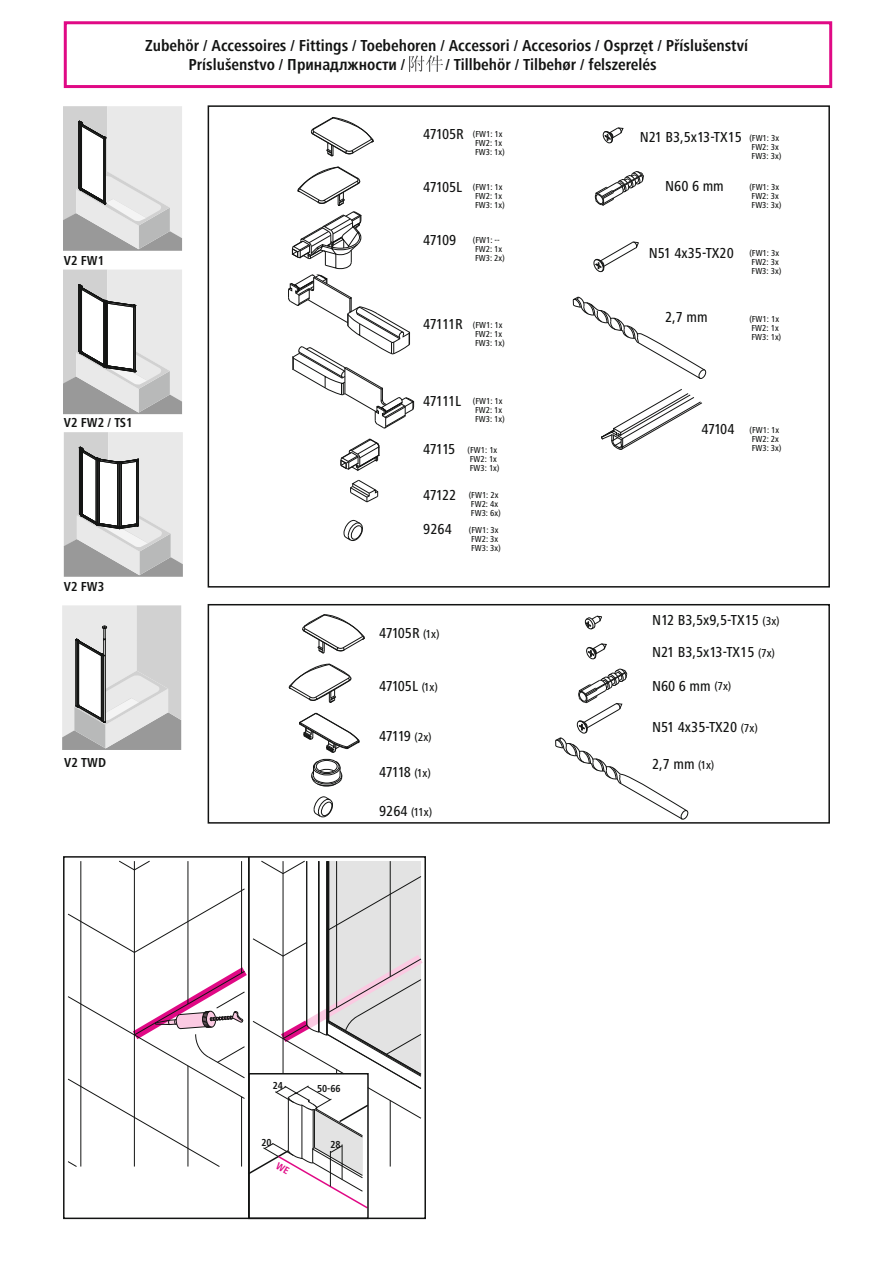
<style>
.page{position:relative;width:893px;height:1263px;background:#fff}
.page>*{position:absolute;margin:0;border:0;box-sizing:border-box;transform-origin:0 0}
.t1{font:700 condensed 16.5px/19.8px "Frutiger Next LTW1 G";color:#131413}
.t2{font:500 condensed 15px/31.5px "Frutiger Next LTW1 G";color:#131413}
.t3{font:700 condensed 13.5px "Frutiger Next LTW1 G";color:#131413}
.t4{font:500 condensed 12px "Frutiger Next LTW1 G";color:#131413}
.t5{font:700 condensed 10.5px "Frutiger Next LTW1 G";color:#131413}
.t6{font:500 condensed 9px/9px "Frutiger Next LTW1 G";color:#131413}
.s1{font-size:15px}
.s2{font-size:12px}
</style>
<div class="page">
<svg style="left:573px;top:297px;width:133px;height:82px"></svg>
<svg style="left:603px;top:128px;width:20px;height:15px"></svg>
<svg style="left:594px;top:242px;width:45px;height:30px"></svg>
<svg style="left:344px;top:520px;width:19px;height:21px"></svg>
<svg style="left:595px;top:171px;width:49px;height:35px"></svg>
<svg style="left:340px;top:439px;width:40px;height:32px"></svg>
<svg style="left:350px;top:480px;width:28px;height:22px"></svg>
<svg style="left:288px;top:167px;width:126px;height:261px"></svg>
<svg style="left:311px;top:117px;width:63px;height:39px"></svg>
<svg style="left:555px;top:669px;width:133px;height:150px"></svg>
<svg style="left:586px;top:643px;width:21px;height:16px"></svg>
<svg style="left:314px;top:796px;width:19px;height:21px"></svg>
<svg style="left:299px;top:713px;width:60px;height:40px"></svg>
<svg style="left:311px;top:759px;width:31px;height:27px"></svg>
<svg style="left:585px;top:616px;width:17px;height:13px"></svg>
<svg style="left:302px;top:614px;width:63px;height:40px"></svg>
<svg style="left:289px;top:664px;width:62px;height:39px"></svg>
<svg style="left:601px;top:389px;width:101px;height:61px"></svg>
<div style="left:63px;top:856px;width:363px;height:363px;border:2px solid #131413"></div>
<hr style="left:248px;top:857px;width:2px;height:361px;background:#131413">
<div style="left:248px;top:1073px;width:121px;height:146px;border:2px solid #131413"></div>
<svg style="left:63px;top:106px;width:119px;height:145px;background:#d3d3d3"></svg>
<svg style="left:63px;top:270px;width:119px;height:144px"></svg>
<svg style="left:62px;top:605px;width:119px;height:145px;background:#cfcfcf"></svg>
<svg style="left:64px;top:432px;width:119px;height:145px"></svg>
<div style="left:208px;top:105px;width:622px;height:483px;border:2px solid #131413"></div>
<div style="left:208px;top:604px;width:622px;height:220px;border:2px solid #131413"></div>
<div style="left:64px;top:21px;width:768px;height:67px;border:3px solid #e00985"></div>
<img style="left:409px;top:55px;width:33px;height:17px">
<svg style="left:68px;top:861px;width:358px;height:349px"></svg>
<h1 class="t1" style="left:189px;top:35px;width:561px;text-indent:-43px">Zubehör / Accessoires / Fittings / Toebehoren / Accessori / Accesorios / Osprzęt / Příslušenství<br>Príslušenstvo / Принадлжности /</h1>
<h1 class="t1" style="left:445px;top:55px;width:213px">/ Tillbehör / Tilbehør / felszerelés</h1>
<h3 class="t3" style="left:64px;top:252px;width:42px">V2 FW1</h3>
<h3 class="t3" style="left:64px;top:415px;width:70px">V2 FW2 / TS1</h3>
<h3 class="t3" style="left:64px;top:579px;width:42px">V2 FW3</h3>
<h3 class="t3" style="left:64px;top:755px;width:43px">V2 TWD</h3>
<p class="t6" style="left:475px;top:129px;width:31px;text-indent:-52px"><span class="s1">47105R</span> (FW1: 1x<br>FW2: 1x<br>FW3: 1x)</p>
<h2 class="t2" style="left:423px;top:171px;width:41px">47105L</h2>
<h2 class="t2" style="left:423px;top:224px;width:34px">47109</h2>
<p class="t6" style="left:473px;top:183px;width:33px">(FW1: 1x<br>FW2: 1x<br>FW3: 1x)</p>
<p class="t6" style="left:473px;top:236px;width:33px">(FW1: --<br>FW2: 1x<br>FW3: 2x)</p>
<h2 class="t2" style="left:423px;top:308px;width:41px">47111R</h2>
<p class="t6" style="left:473px;top:320px;width:33px">(FW1: 1x<br>FW2: 1x<br>FW3: 1x)</p>
<h2 class="t2" style="left:423px;top:386px;width:39px">47111L</h2>
<h2 class="t2" style="left:423px;top:433px;width:33px">47115</h2>
<h2 class="t2" style="left:423px;top:479px;width:34px">47122</h2>
<h2 class="t2" style="left:423px;top:513px;width:30px">9264</h2>
<p class="t6" style="left:473px;top:397px;width:33px">(FW1: 1x<br>FW2: 1x<br>FW3: 1x)</p>
<p class="t6" style="left:468px;top:445px;width:33px">(FW1: 1x<br>FW2: 1x<br>FW3: 1x)</p>
<p class="t6" style="left:469px;top:491px;width:33px">(FW1: 2x<br>FW2: 4x<br>FW3: 6x)</p>
<p class="t6" style="left:469px;top:525px;width:33px">(FW1: 3x<br>FW2: 3x<br>FW3: 3x)</p>
<h2 class="t2" style="left:379px;top:618px;width:62px">47105R <span class="s2">(1x)</span></h2>
<h2 class="t2" style="left:379px;top:671px;width:60px">47105L <span class="s2">(1x)</span></h2>
<h2 class="t2" style="left:379px;top:720px;width:54px">47119 <span class="s2">(2x)</span></h2>
<h2 class="t2" style="left:379px;top:756px;width:53px">47118 <span class="s2">(1x)</span></h2>
<h3 class="t4" style="left:379px;top:805px;width:55px"><span class="s1">9264</span> (11x)</h3>
<h2 class="t2" style="left:640px;top:121px;width:104px">N21 B3,5x13-TX15</h2>
<h2 class="t2" style="left:665px;top:170px;width:60px">N60 6 mm</h2>
<h2 class="t2" style="left:649px;top:237px;width:87px">N51 4x35-TX20</h2>
<p class="t6" style="left:749px;top:133px;width:33px">(FW1: 3x<br>FW2: 3x<br>FW3: 3x)</p>
<p class="t6" style="left:749px;top:183px;width:33px">(FW1: 3x<br>FW2: 3x<br>FW3: 3x)</p>
<p class="t6" style="left:749px;top:248px;width:33px">(FW1: 3x<br>FW2: 3x<br>FW3: 3x)</p>
<h2 class="t2" style="left:665px;top:301px;width:44px">2,7 mm</h2>
<p class="t6" style="left:749px;top:314px;width:33px">(FW1: 1x<br>FW2: 1x<br>FW3: 1x)</p>
<p class="t6" style="left:752px;top:425px;width:31px;text-indent:-50px"><span class="s1">47104</span> (FW1: 1x<br>FW2: 2x<br>FW3: 3x)</p>
<h2 class="t2" style="left:652px;top:605px;width:129px">N12 B3,5x9,5-TX15 <span class="s2">(3x)<br></span>N21 B3,5x13-TX15 <span class="s2">(7x)</span></h2>
<h2 class="t2" style="left:652px;top:670px;width:81px">N60 6 mm <span class="s2">(7x)</span></h2>
<h2 class="t2" style="left:652px;top:712px;width:107px">N51 4x35-TX20 <span class="s2">(7x)</span></h2>
<h2 class="t2" style="left:652px;top:748px;width:64px">2,7 mm <span class="s2">(1x)</span></h2>
<p class="t5" style="left:273px;top:1079px;width:12px">24</p>
<p class="t5" style="left:261px;top:1136px;width:12px">20</p>
<p class="t5" style="left:317px;top:1082px;width:25px">50-66</p>
<p class="t5" style="left:330px;top:1138px;width:12px">28</p>
</div>
